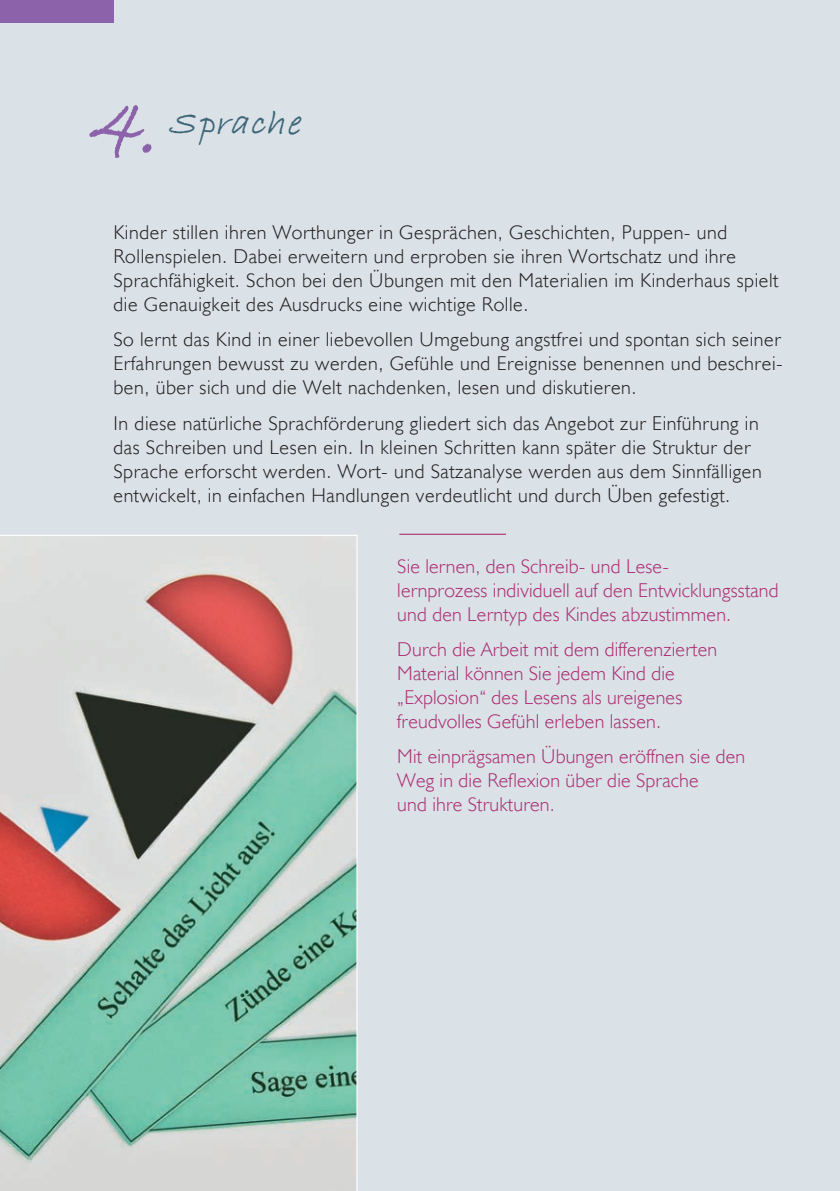
<style>
.page{position:relative;width:840px;height:1191px;background:#fff}
.page>*{position:absolute;margin:0;border:0;box-sizing:border-box;transform-origin:0 0}
.t1{font:italic 300 92px "Monti";color:#8c62aa}
.t2{font:italic 300 36px "Monti";letter-spacing:.03em;color:#3e6678}
.t3{font:300 20px/24px "Humanist 521 BT";letter-spacing:.03em;color:#231f20}
.t4{font:300 20px/24px "Humanist 521 BT";letter-spacing:.01em;color:#ac2f74}
</style>
<div class="page">
<div style="left:0;top:0;width:839px;height:1191px;background:#dae2e7"></div>
<svg style="left:0;top:535px;width:357px;height:656px"></svg>
<hr style="left:399px;top:534px;width:107px;height:1px;background:#ac2f74">
<div style="left:0;top:0;width:113px;height:23px;background:#8c62aa"></div>
<h1 class="t1" style="left:88px;top:56px;width:73px">4.</h1>
<h2 class="t2" style="left:171px;top:95px;width:133px">Sprache</h2>
<p class="t3" style="left:113px;top:220px;width:666px">Kinder stillen ihren Worthunger in Gesprächen, Geschichten, Puppen- und Rollenspielen. Dabei erweitern und erproben sie ihren Wortschatz und ihre Sprachfähigkeit. Schon bei den Übungen mit den Materialien im Kinderhaus spielt die Genauigkeit des Ausdrucks eine wichtige Rolle.</p>
<p class="t3" style="left:113px;top:327px;width:670px;text-align:justify">So lernt das Kind in einer liebevollen Umgebung angstfrei und spontan sich seiner Erfahrungen bewusst zu werden, Gefühle und Ereignisse benennen und beschrei&shy;ben, über sich und die Welt nachdenken, lesen und diskutieren.</p>
<p class="t3" style="left:113px;top:410px;width:649px">In diese natürliche Sprachförderung gliedert sich das Angebot zur Einführung in das Schreiben und Lesen ein. In kleinen Schritten kann später die Struktur der Sprache erforscht werden. Wort- und Satzanalyse werden aus dem Sinnfälligen entwickelt, in einfachen Handlungen verdeutlicht und durch Üben gefestigt.</p>
<p class="t4" style="left:397px;top:553px;width:382px">Sie lernen, den Schreib- und Lese-<br>lernprozess individuell auf den Entwicklungsstand und den Lerntyp des Kindes abzustimmen.</p>
<p class="t4" style="left:397px;top:636px;width:321px">Durch die Arbeit mit dem differenzierten Material können Sie jedem Kind die „Explosion“ des Lesens als ureigenes freudvolles Gefühl erleben lassen.</p>
<p class="t4" style="left:397px;top:744px;width:349px">Mit einprägsamen Übungen eröffnen sie den<br>Weg in die Reflexion über die Sprache<br>und ihre Strukturen.</p>
</div>
